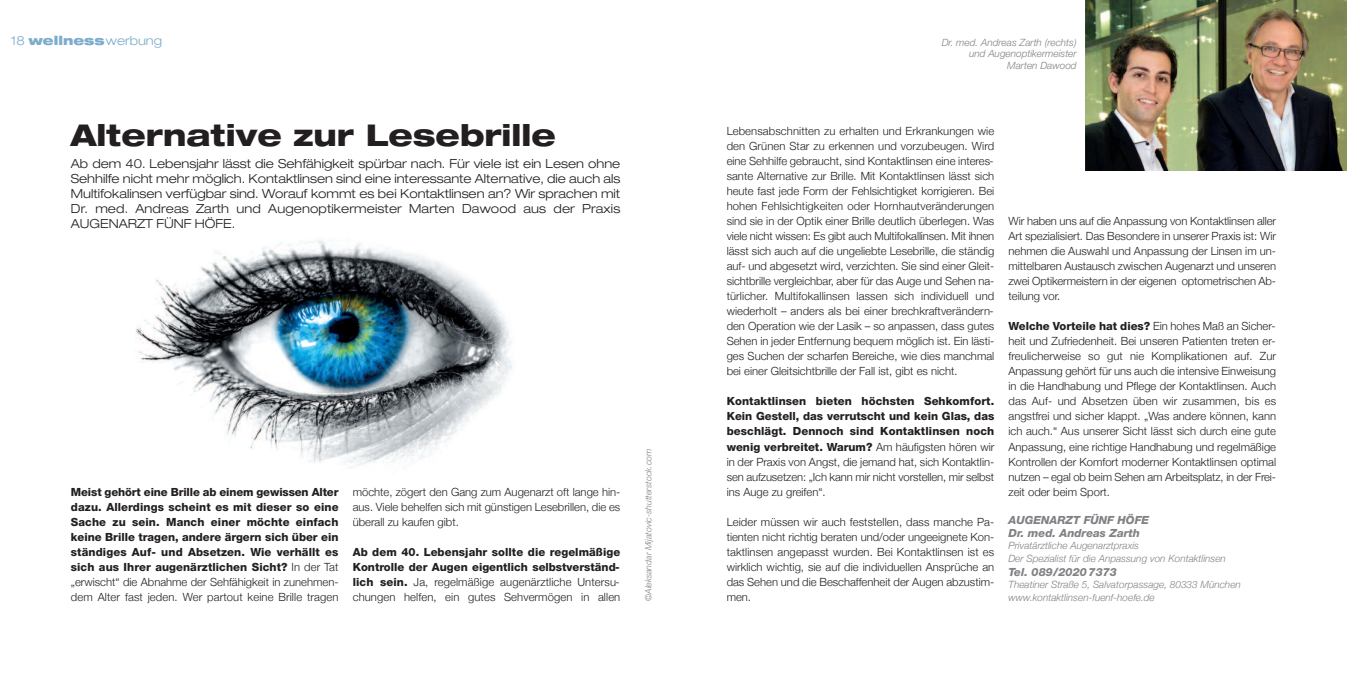
<style>
.page{position:relative;width:1347px;height:674px;background:#fff}
.page>*{position:absolute;margin:0;border:0;box-sizing:border-box;transform-origin:0 0}
.t1{font:800 expanded 30px "Helvetica Neue";color:#231f20}
.t2{font:300 expanded 12.5px/15px "Helvetica Neue";letter-spacing:.01em;color:#231f20;text-align:justify}
.t3{font:300 expanded 12.5px "Helvetica Neue";color:#7dadcc}
.t4{font:300 11.25px/15px "Helvetica Neue";color:#231f20;text-align:justify}
.t5{font:800 11.25px/15px "Helvetica Neue";letter-spacing:.005em;color:#231f20;text-align:justify}
.t6{font:italic 800 11.25px/12.5px "Helvetica Neue";color:#808285}
.t7{font:italic 300 10px/12.5px "Helvetica Neue";color:#808285}
.t8{font:italic 300 8.75px "Helvetica Neue";color:#808285}
.s1{font-weight:900}
.s2{font-weight:300}
.s3{font-weight:800}
</style>
<div class="page">
<img style="left:135px;top:240px;width:378px;height:228px">
<img style="left:1085px;top:0;width:261px;height:170px">
<p class="t3" style="left:11px;top:36px;width:153px">18 <span class="s1">wellness</span>werbung</p>
<h1 class="t1" style="left:71px;top:124px;width:486px">Alternative zur Lesebrille</h1>
<p class="t2" style="left:71px;top:157px;width:551px">Ab dem 40. Lebensjahr lässt die Sehfähigkeit spürbar nach. Für viele ist ein Lesen ohne Sehhilfe nicht mehr möglich. Kontaktlinsen sind eine interessante Alternative, die auch als Multifokalinsen verfügbar sind. Worauf kommt es bei Kontaktlinsen an? Wir sprachen mit Dr. med. Andreas Zarth und Augenoptikermeister Marten Dawood aus der Praxis AUGENARZT FÜNF HÖFE.</p>
<p class="t5" style="left:71px;top:484px;width:269px">Meist gehört eine Brille ab einem gewissen Alter dazu. Allerdings scheint es mit dieser so eine Sache zu sein. Manch einer möchte einfach keine Brille tragen, andere ärgern sich über ein ständiges Auf- und Absetzen. Wie verhällt es sich aus Ihrer augenärztlichen Sicht? <span class="s2">In der Tat „erwischt“ die Abnahme der Sehfähigkeit in zunehmen&shy;dem Alter fast jeden. Wer partout keine Brille tragen</span></p>
<p class="t4" style="left:353px;top:483px;width:269px">möchte, zögert den Gang zum Augenarzt oft lange hin&shy;aus. Viele behelfen sich mit günstigen Lesebrillen, die es überall zu kaufen gibt.</p>
<p class="t5" style="left:353px;top:544px;width:269px">Ab dem 40. Lebensjahr sollte die regelmäßige Kontrolle der Augen eigentlich selbstverständ&shy;lich sein. <span class="s2">Ja, regelmäßige augenärztliche Untersu&shy;chungen helfen, ein gutes Sehvermögen in allen</span></p>
<p class="t8" style="left:645px;top:600px;width:154px;rotate:-90deg">©Aleksandar Mijatovic-shutterstock.com</p>
<p class="t7" style="left:941px;top:38px;width:136px;line-height:11.2px;text-align:right">Dr. med. Andreas Zarth (rechts) und Augenoptikermeister<br>Marten Dawood</p>
<p class="t4" style="left:726px;top:123px;width:269px">Lebensabschnitten zu erhalten und Erkrankungen wie den Grünen Star zu erkennen und vorzubeugen. Wird eine Sehhilfe gebraucht, sind Kontaktlinsen eine interes&shy;sante Alternative zur Brille. Mit Kontaktlinsen lässt sich heute fast jede Form der Fehlsichtigket korrigieren. Bei hohen Fehlsichtigkeiten oder Hornhautveränderungen sind sie in der Optik einer Brille deutlich überlegen. Was viele nicht wissen: Es gibt auch Multifokallinsen. Mit ihnen lässt sich auch auf die ungeliebte Lesebrille, die ständig auf- und abgesetzt wird, verzichten. Sie sind einer Gleit&shy;sichtbrille vergleichbar, aber für das Auge und Sehen na&shy;türlicher. Multifokallinsen lassen sich individuell und wiederholt – anders als bei einer brechkraftverändern&shy;den Operation wie der Lasik – so anpassen, dass gutes Sehen in jeder Entfernung bequem möglich ist. Ein lästi&shy;ges Suchen der scharfen Bereiche, wie dies manchmal bei einer Gleitsichtbrille der Fall ist, gibt es nicht.</p>
<p class="t5" style="left:726px;top:394px;width:269px">Kontaktlinsen bieten höchsten Sehkomfort.<br>Kein Gestell, das verrutscht und kein Glas, das beschlägt. Dennoch sind Kontaktlinsen noch wenig verbreitet. Warum? <span class="s2">Am häufigsten hören wir in der Praxis von Angst, die jemand hat, sich Kontaktlin&shy;sen aufzusetzen: „Ich kann mir nicht vorstellen, mir selbst ins Auge zu greifen“.</span></p>
<p class="t4" style="left:726px;top:513px;width:269px">Leider müssen wir auch feststellen, dass manche Pa&shy;tienten nicht richtig beraten und/oder ungeeignete Kon&shy;taktlinsen angepasst wurden. Bei Kontaktlinsen ist es wirklich wichtig, sie auf die individuellen Ansprüche an das Sehen und die Beschaffenheit der Augen abzustim&shy;men.</p>
<p class="t4" style="left:1008px;top:213px;width:269px">Wir haben uns auf die Anpassung von Kontaktlinsen aller Art spezialisiert. Das Besondere in unserer Praxis ist: Wir nehmen die Auswahl und Anpassung der Linsen im un&shy;mittelbaren Austausch zwischen Augenarzt und unseren zwei Optikermeistern in der eigenen optometrischen Ab&shy;teilung vor.</p>
<p class="t4" style="left:1008px;top:318px;width:269px"><span class="s3">Welche Vorteile hat dies?</span> Ein hohes Maß an Sicher&shy;heit und Zufriedenheit. Bei unseren Patienten treten er&shy;freulicherweise so gut nie Komplikationen auf. Zur Anpassung gehört für uns auch die intensive Einweisung in die Handhabung und Pflege der Kontaktlinsen. Auch das Auf- und Absetzen üben wir zusammen, bis es angstfrei und sicher klappt. „Was andere können, kann ich auch.“ Aus unserer Sicht lässt sich durch eine gute Anpassung, eine richtige Handhabung und regelmäßige Kontrollen der Komfort moderner Kontaktlinsen optimal nutzen – egal ob beim Sehen am Arbeitsplatz, in der Frei&shy;zeit oder beim Sport.</p>
<p class="t6" style="left:1008px;top:514px;width:142px">AUGENARZT FÜNF HÖFE<br>Dr. med. Andreas Zarth</p>
<p class="t7" style="left:1008px;top:539px;width:219px">Privatärztliche Augenarztpraxis<br>Der Spezialist für die Anpassung von Kontaktlinsen</p>
<p class="t6" style="left:1008px;top:566px;width:110px">Tel. 089/20207373</p>
<p class="t7" style="left:1008px;top:578px;width:234px">Theatiner Straße 5, Salvatorpassage, 80333 München www.kontaktlinsen-fuenf-hoefe.de</p>
</div>
